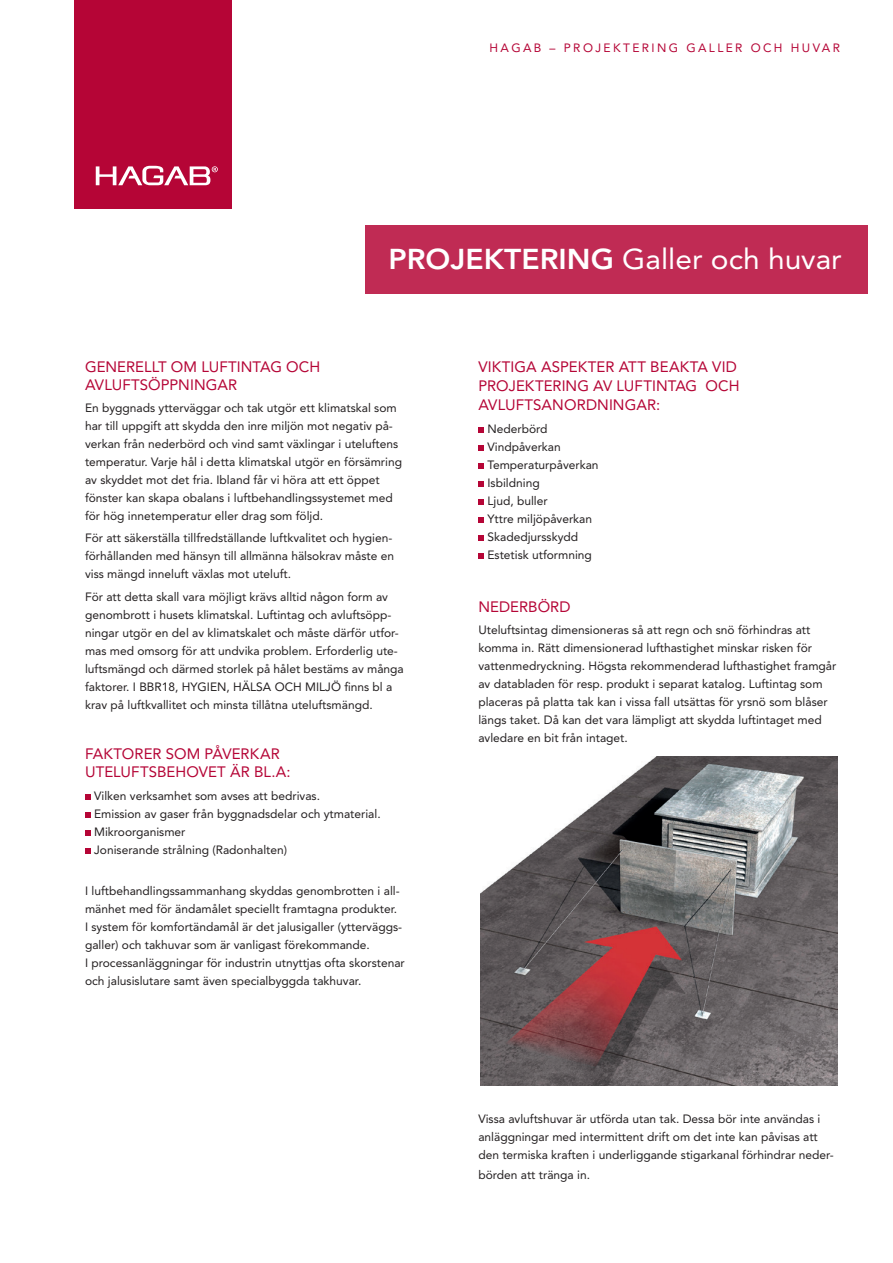
<style>
.page{position:relative;width:893px;height:1263px;background:#fff}
.page>*{position:absolute;margin:0;border:0;box-sizing:border-box;transform-origin:0 0}
.t1{font:28.5px "Avenir LT Std";color:#fff;scale:1.05 1}
.t2{font:15px/18px "Avenir LT Std";letter-spacing:.005em;color:#b50536}
.t3{font:12px/18px "Avenir LT Std";color:#231f20}
.t4{font:12px "Avenir LT Std";letter-spacing:.2em;color:#b50536}
.s1{font-weight:800}
</style>
<div class="page">
<div style="left:74px;top:0;width:158px;height:209px;background:#b50536"></div>
<svg style="left:96px;top:166px;width:122px;height:19px"></svg>
<svg style="left:85px;top:794px;width:6px;height:5px"></svg>
<svg style="left:85px;top:812px;width:6px;height:5px"></svg>
<svg style="left:85px;top:830px;width:6px;height:5px"></svg>
<svg style="left:85px;top:848px;width:6px;height:5px"></svg>
<svg style="left:478px;top:427px;width:6px;height:5px"></svg>
<svg style="left:478px;top:445px;width:6px;height:5px"></svg>
<svg style="left:478px;top:463px;width:6px;height:5px"></svg>
<svg style="left:478px;top:481px;width:6px;height:5px"></svg>
<svg style="left:478px;top:499px;width:6px;height:5px"></svg>
<svg style="left:478px;top:517px;width:6px;height:5px"></svg>
<svg style="left:478px;top:535px;width:6px;height:5px"></svg>
<svg style="left:478px;top:553px;width:6px;height:5px"></svg>
<div style="left:365px;top:225px;width:502px;height:68px;background:#c02b54"></div>
<img style="left:480px;top:757px;width:357px;height:329px">
<p class="t4" style="left:489px;top:40px;width:352px">HAGAB – PROJEKTERING GALLER OCH HUVAR</p>
<h1 class="t1" style="left:388px;top:243px;width:433px"><span class="s1">PROJEKTERING</span> Galler och huvar</h1>
<p class="t2" style="left:85px;top:358px;width:237px">GENERELLT OM LUFTINTAG OCH<br>AVLUFTSÖPPNINGAR</p>
<p class="t3" style="left:85px;top:399px;width:319px">En byggnads ytterväggar och tak utgör ett klimatskal som har till uppgift att skydda den inre miljön mot negativ på&shy;verkan från nederbörd och vind samt växlingar i uteluftens temperatur. Varje hål i detta klimatskal utgör en försämring av skyddet mot det fria. Ibland får vi höra att ett öppet fönster kan skapa obalans i luftbehandlingssystemet med för hög innetemperatur eller drag som följd.</p>
<p class="t3" style="left:85px;top:529px;width:311px">För att säkerställa tillfredställande luftkvalitet och hygien&shy;förhållanden med hänsyn till allmänna hälsokrav måste en viss mängd inneluft växlas mot uteluft.</p>
<p class="t3" style="left:85px;top:587px;width:320px">För att detta skall vara möjligt krävs alltid någon form av genombrott i husets klimatskal. Luftintag och avluftsöpp&shy;ningar utgör en del av klimatskalet och måste därför utfor&shy;mas med omsorg för att undvika problem. Erforderlig ute&shy;luftsmängd och därmed storlek på hålet bestäms av många faktorer. I BBR18, HYGIEN, HÄLSA OCH MILJÖ finns bl a krav på luftkvallitet och minsta tillåtna uteluftsmängd.</p>
<p class="t2" style="left:85px;top:745px;width:207px">FAKTORER SOM PÅVERKAR<br>UTELUFTSBEHOVET ÄR BL.A:</p>
<p class="t3" style="left:94px;top:786px;width:288px">Vilken verksamhet som avses att bedrivas.<br>Emission av gaser från byggnadsdelar och ytmaterial.<br>Mikroorganismer<br>Joniserande strålning (Radonhalten)</p>
<p class="t3" style="left:85px;top:882px;width:321px">I luftbehandlingssammanhang skyddas genombrotten i all&shy;mänhet med för ändamålet speciellt framtagna produkter.<br>I system för komfortändamål är det jalusigaller (ytterväggs&shy;galler) och takhuvar som är vanligast förekommande.<br>I processanläggningar för industrin utnyttjas ofta skorstenar och jalusislutare samt även specialbyggda takhuvar.</p>
<p class="t2" style="left:478px;top:357px;width:263px;line-height:19.2px">VIKTIGA ASPEKTER ATT BEAKTA VID<br>PROJEKTERING AV LUFTINTAG OCH<br>AVLUFTSANORDNINGAR:</p>
<p class="t3" style="left:487px;top:419px;width:113px">Nederbörd<br>Vindpåverkan<br>Temperaturpåverkan<br>Isbildning<br>Ljud, buller<br>Yttre miljöpåverkan<br>Skadedjursskydd<br>Estetisk utformning</p>
<p class="t2" style="left:478px;top:598px;width:94px">NEDERBÖRD</p>
<p class="t3" style="left:478px;top:621px;width:359px">Uteluftsintag dimensioneras så att regn och snö förhindras att komma in. Rätt dimensionerad lufthastighet minskar risken för vattenmedryckning. Högsta rekommenderad lufthastighet framgår av databladen för resp. produkt i separat katalog. Luftintag som placeras på platta tak kan i vissa fall utsättas för yrsnö som blåser längs taket. Då kan det vara lämpligt att skydda luftintaget med avledare en bit från intaget.</p>
<p class="t3" style="left:478px;top:1110px;width:357px">Vissa avluftshuvar är utförda utan tak. Dessa bör inte användas i anläggningar med intermittent drift om det inte kan påvisas att den termiska kraften i underliggande stigarkanal förhindrar neder-</p>
<p class="t3" style="left:478px;top:1166px;width:113px">börden att tränga in.</p>
</div>
